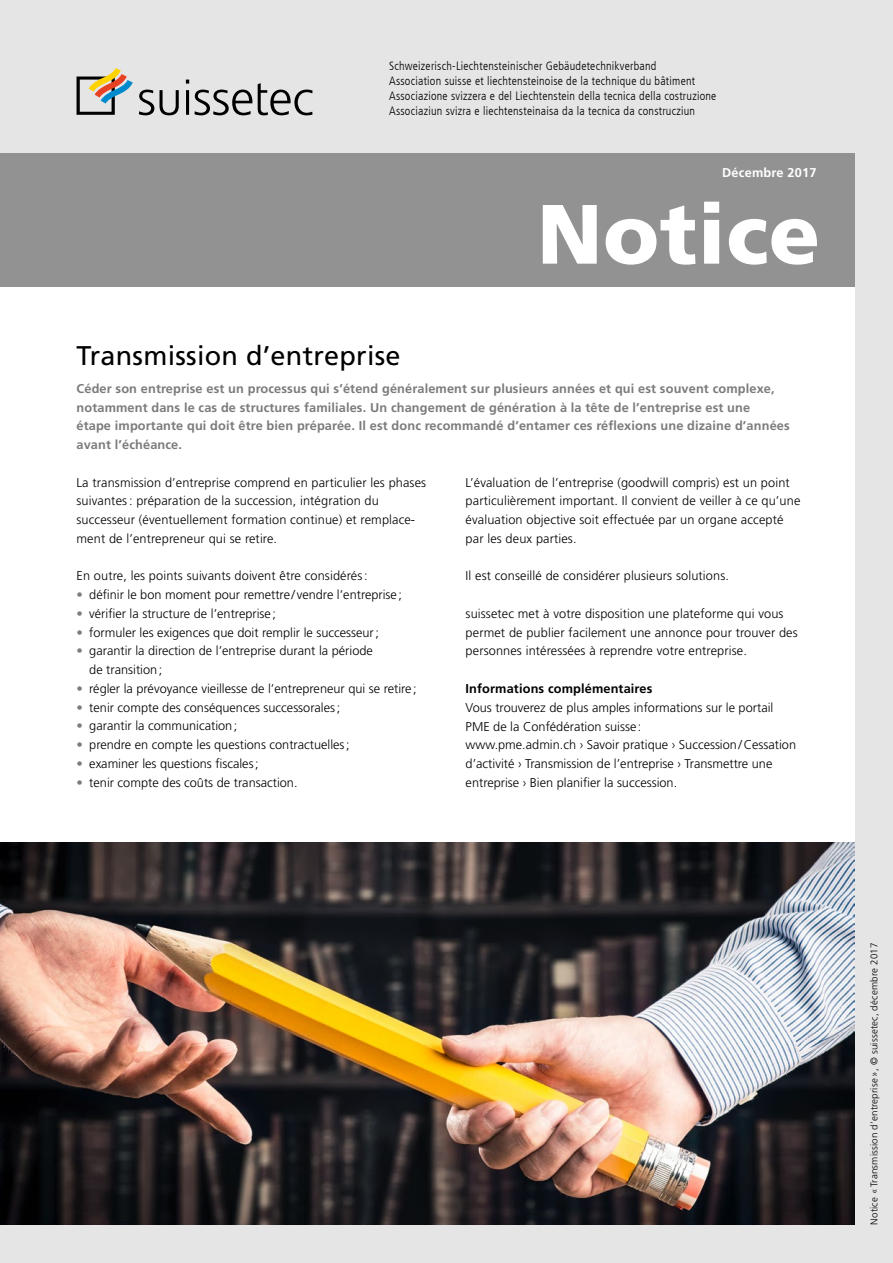
<style>
.page{position:relative;width:893px;height:1263px;background:#e5e5e5}
.page>*{position:absolute;margin:0;border:0;box-sizing:border-box;transform-origin:0 0}
.t1{font:900 84px "Frutiger LT Com";letter-spacing:.005em;color:#fff}
.t2{font:27px "Frutiger LT Std";letter-spacing:.01em;color:#000}
.t3{font:300 12.75px/18.8px "Frutiger LT Std";color:#000}
.t4{font:700 12.75px/18.8px "Frutiger LT Std";letter-spacing:.01em;color:#7a7b7a}
.t5{font:700 12.75px "Frutiger LT Std";letter-spacing:.01em;color:#000}
.t6{font:700 12.75px "Frutiger LT Std";letter-spacing:.015em;color:#fff}
.t7{font:300 condensed 12px/15px "Frutiger LT Com";letter-spacing:.02em;color:#000}
.t8{font:300 9.75px "Frutiger LT Std";letter-spacing:.02em;color:#000}
.s1{color:#7a7b7a}
</style>
<div class="page">
<div style="left:0;top:153px;width:855px;height:1072px;background:#fff"></div>
<svg style="left:139px;top:90px;width:15px;height:25px"></svg>
<svg style="left:160px;top:90px;width:19px;height:25px"></svg>
<hr style="left:186px;top:90px;width:3px;height:25px;background:#000">
<svg style="left:186px;top:80px;width:3px;height:4px"></svg>
<svg style="left:194px;top:90px;width:58px;height:25px"></svg>
<svg style="left:258px;top:83px;width:55px;height:32px"></svg>
<svg style="left:77px;top:68px;width:56px;height:47px"></svg>
<img style="left:0;top:842px;width:855px;height:383px">
<div style="left:0;top:153px;width:855px;height:134px;background:#919291"></div>
<p class="t7" style="left:389px;top:58px;width:329px">Schweizerisch-Liechtensteinischer Gebäudetechnikverband<br>Association suisse et liechtensteinoise de la technique du bâtiment Associazione svizzera e del Liechtenstein della tecnica della costruzione Associaziun svizra e liechtensteinaisa da la tecnica da construcziun</p>
<p class="t6" style="left:722px;top:165px;width:96px">Décembre 2017</p>
<h1 class="t1" style="left:537px;top:183px;width:285px">Notice</h1>
<h2 class="t2" style="left:77px;top:339px;width:326px">Transmission d’entreprise</h2>
<p class="t4" style="left:77px;top:379px;width:715px">Céder son entreprise est un processus qui s’étend généralement sur plusieurs années et qui est souvent complexe, notamment dans le cas de structures familiales. Un changement de génération à la tête de l’entreprise est une<br>étape importante qui doit être bien préparée. Il est donc recommandé d’entamer ces réflexions une dizaine d’années avant l’échéance.</p>
<p class="t3" style="left:77px;top:473px;width:351px">La transmission d’entreprise comprend en particulier les phases suivantes: préparation de la succession, intégration du successeur (éventuellement formation continue) et remplace&shy;ment de l’entrepreneur qui se retire.</p>
<p class="t3" style="left:77px;top:567px;width:293px">En outre, les points suivants doivent être considérés:</p>
<p class="t3" style="left:77px;top:585px;width:327px"><span class="s1">•</span> définir le bon moment pour remettre/ vendre l’entreprise;</p>
<p class="t3" style="left:77px;top:604px;width:201px"><span class="s1">•</span> vérifier la structure de l’entreprise;</p>
<p class="t3" style="left:77px;top:623px;width:304px"><span class="s1">•</span> formuler les exigences que doit remplir le successeur;</p>
<p class="t3" style="left:89px;top:642px;width:285px;text-indent:-13px"><span class="s1">•</span> garantir la direction de l’entreprise durant la période de transition;</p>
<p class="t3" style="left:77px;top:679px;width:342px"><span class="s1">•</span> régler la prévoyance vieillesse de l’entrepreneur qui se retire ;</p>
<p class="t3" style="left:77px;top:698px;width:265px"><span class="s1">•</span> tenir compte des conséquences successorales;</p>
<p class="t3" style="left:77px;top:717px;width:162px"><span class="s1">•</span> garantir la communication;</p>
<p class="t3" style="left:77px;top:736px;width:275px"><span class="s1">•</span> prendre en compte les questions contractuelles;</p>
<p class="t3" style="left:77px;top:754px;width:184px"><span class="s1">•</span> examiner les questions fiscales;</p>
<p class="t3" style="left:77px;top:773px;width:223px"><span class="s1">•</span> tenir compte des coûts de transaction.</p>
<p class="t3" style="left:466px;top:473px;width:336px">L’évaluation de l’entreprise (goodwill compris) est un point particulièrement important. Il convient de veiller à ce qu’une évaluation objective soit effectuée par un organe accepté par les deux parties.</p>
<p class="t3" style="left:466px;top:567px;width:265px">Il est conseillé de considérer plusieurs solutions.</p>
<p class="t3" style="left:466px;top:604px;width:334px">suissetec met à votre disposition une plateforme qui vous permet de publier facilement une annonce pour trouver des personnes intéressées à reprendre votre entreprise.</p>
<p class="t5" style="left:466px;top:681px;width:188px">Informations complémentaires</p>
<p class="t3" style="left:466px;top:698px;width:332px">Vous trouverez de plus amples informations sur le portail PME de la Confédération suisse :<br>www.pme.admin.ch › Savoir pratique › Succession/Cessation d’activité › Transmission de l’entreprise › Transmettre une entreprise › Bien planifier la succession.</p>
<p class="t8" style="left:869px;top:1225px;width:283px;rotate:-90deg">Notice « Transmission d’entreprise », © suissetec, décembre 2017</p>
</div>
